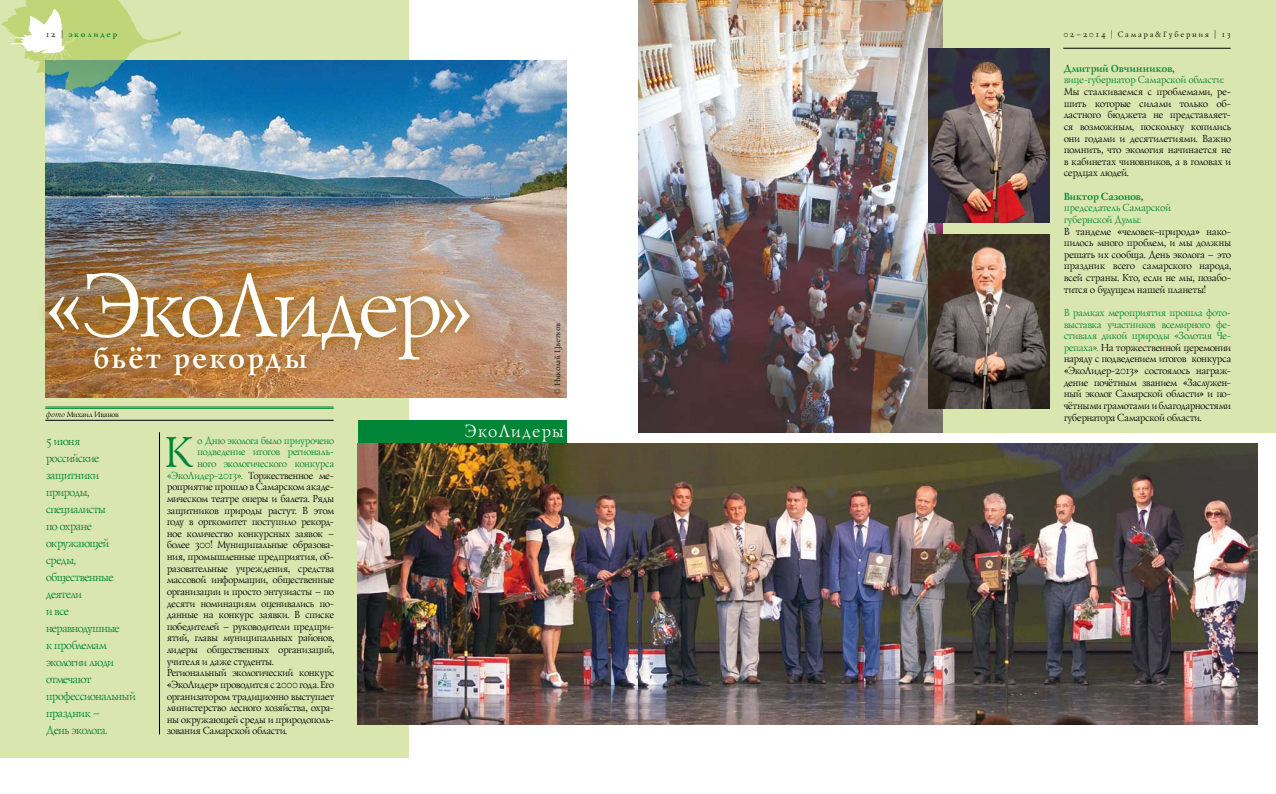
<style>
.page{position:relative;width:1276px;height:794px;background:#fff}
.page>*{position:absolute;margin:0;border:0;box-sizing:border-box;transform-origin:0 0}
.t1{font:92px "Lazurski Exp Od CTT";letter-spacing:-.045em;color:#fff;scale:.95 1}
.t2{font:44.7px "Lazurski Exp Od CTT";color:#008435;scale:.96 1}
.t3{font:700 30px "Lazurski C";letter-spacing:.09em;color:#fff;scale:.95 1}
.t4{font:18px "Lazurski Exp Od CTT";letter-spacing:.08em;color:#fff;scale:.96 1}
.t5{font:12px/17px "Lazurski Exp Od CTT";letter-spacing:-.03em;color:#008435;scale:.96 1}
.t6{font:10.5px/11.6px "Lazurski Exp Od CTT";letter-spacing:-.01em;color:#000;text-align:justify;scale:.96 1}
.t7{font:10.5px/11.6px "Lazurski Exp Od CTT";letter-spacing:-.01em;color:#008435;scale:.96 1}
.t8{font:700 10.5px "Lazurski C";letter-spacing:.005em;color:#008435;scale:.96 1}
.t9{font:8px "Lazurski Exp Od CTT";letter-spacing:.24em;color:#000}
.t10{font:8px "Lazurski Exp Od CTT";letter-spacing:-.005em;color:#000;scale:.96 1}
.t11{font:8px "Lazurski Exp Od CTT";letter-spacing:.24em;color:#000;scale:.96 1}
.t12{font:700 8px "Lazurski C";letter-spacing:.24em;color:#008435}
.s1{font-family:"Lazurski Exp Od CTT";font-weight:400;color:#000}
.s2{font-family:"Minion Pro"}
.s3{font-style:italic}
.s4{color:#000}
.s5{color:#008435}
</style>
<div class="page">
<div style="left:942px;top:0;width:334px;height:432px;background:#dae6b0"></div>
<div style="left:0;top:0;width:408px;height:757px;background:#dae6b0"></div>
<img style="left:638px;top:0;width:304px;height:432px">
<img style="left:928px;top:234px;width:121px;height:175px">
<img style="left:45px;top:60px;width:522px;height:337px">
<svg style="left:1px;top:0;width:180px;height:92px"></svg>
<img style="left:928px;top:48px;width:121px;height:175px">
<img style="left:357px;top:444px;width:900px;height:280px">
<div style="left:358px;top:420px;width:208px;height:24px;background:#008435"></div>
<hr style="left:159px;top:432px;width:1px;height:302px;background:#000">
<hr style="left:1063px;top:48px;width:167px;height:1px;background:#000">
<hr style="left:45px;top:407px;width:289px;height:1px;background:#008435">
<hr style="left:45px;top:408px;width:289px;height:1px;background:#008435">
<hr style="left:45px;top:420px;width:289px;height:1px;background:#000">
<img style="left:43px;top:259px;width:436px;height:112px">
<svg style="left:87px;top:339px;width:226px;height:43px;background:#b2793e"></svg>
<p class="t12" style="left:45px;top:29px;width:73px"><span class="s1">12 |</span> эколидер</p>
<h1 class="t1" style="left:44px;top:244px;width:454px"><span class="s2">«</span>ЭкоЛидер<span class="s2">»</span></h1>
<h3 class="t3" style="left:93px;top:338px;width:226px">бьёт рекорды</h3>
<p class="t10" style="left:45px;top:408px;width:77px"><span class="s3">фото</span> Михаил Иванов</p>
<p class="t11" style="left:552px;top:395px;width:75px;rotate:-90deg">© Николай Цветков</p>
<p class="t5" style="left:45px;top:432px;width:95px">5 июня российские защитники природы, специалисты<br>по охране окружающей среды, общественные деятели<br>и все неравнодушные<br>к проблемам экологии люди отмечают профессиональный праздник –<br>День эколога.</p>
<p class="t7" style="left:197px;top:434px;width:144px">о Дню эколога было приурочено</p>
<p class="t7" style="left:197px;top:446px;width:144px">подведение итогов региональ-</p>
<p class="t7" style="left:197px;top:457px;width:144px">ного экологического конкурса</p>
<p class="t7" style="left:166px;top:469px;width:176px">«ЭкоЛидер-2013». <span class="s4">Торжественное ме-</span></p>
<p class="t6" style="left:166px;top:480px;width:176px">роприятие прошло в Самарском акаде-</p>
<p class="t6" style="left:166px;top:492px;width:176px">мическом театре оперы и балета. Ряды</p>
<p class="t6" style="left:166px;top:504px;width:176px">защитников природы растут. В этом</p>
<p class="t6" style="left:166px;top:515px;width:176px">году в оргкомитет поступило рекорд-</p>
<p class="t6" style="left:166px;top:527px;width:176px">ное количество конкурсных заявок –</p>
<p class="t6" style="left:166px;top:539px;width:176px">более 300! Муниципальные образова-</p>
<p class="t6" style="left:166px;top:550px;width:176px">ния, промышленные предприятия, об-</p>
<p class="t6" style="left:166px;top:562px;width:176px">разовательные учреждения, средства</p>
<p class="t6" style="left:166px;top:573px;width:176px">массовой информации, общественные</p>
<p class="t6" style="left:166px;top:585px;width:176px">организации и просто энтузиасты – по</p>
<p class="t6" style="left:166px;top:597px;width:176px">десяти номинациям оценивались по-</p>
<p class="t6" style="left:166px;top:608px;width:176px">данные на конкурс заявки. В списке</p>
<p class="t6" style="left:166px;top:620px;width:176px">победителей – руководители предпри-</p>
<p class="t6" style="left:166px;top:632px;width:176px">ятий, главы муниципальных районов,</p>
<p class="t6" style="left:166px;top:643px;width:176px">лидеры общественных организаций,</p>
<p class="t6" style="left:166px;top:655px;width:113px">учителя и даже студенты.</p>
<p class="t6" style="left:166px;top:666px;width:176px">Региональный экологический конкурс</p>
<p class="t6" style="left:166px;top:678px;width:176px">«ЭкоЛидер» проводится с 2000 года. Его</p>
<p class="t6" style="left:166px;top:690px;width:176px">организатором традиционно выступает</p>
<p class="t6" style="left:166px;top:701px;width:176px">министерство лесного хозяйства, охра-</p>
<p class="t6" style="left:166px;top:713px;width:176px">ны окружающей среды и природополь-</p>
<p class="t6" style="left:166px;top:725px;width:127px">зования Самарской области.</p>
<h2 class="t2" style="left:162px;top:422px;width:32px">К</h2>
<h3 class="t4" style="left:464px;top:419px;width:105px">ЭкоЛидеры</h3>
<p class="t9" style="left:1063px;top:29px;width:169px">02–2014 | Самара&amp;Губерния | 13</p>
<p class="t8" style="left:1063px;top:61px;width:117px">Дмитрий Овчинников,</p>
<p class="t7" style="left:1063px;top:74px;width:168px">вице-губернатор Самарской области:</p>
<p class="t6" style="left:1063px;top:85px;width:176px">Мы сталкиваемся с проблемами, ре&shy;шить которые силами только об&shy;ластного бюджета не представляет&shy;ся возможным, поскольку копились они годами и десятилетиями. Важно помнить, что экология начинается не в кабинетах чиновников, а в головах и сердцах людей.</p>
<p class="t8" style="left:1063px;top:189px;width:84px">Виктор Сазонов,</p>
<p class="t7" style="left:1063px;top:202px;width:113px">председатель Самарской губернской Думы:</p>
<p class="t6" style="left:1063px;top:225px;width:176px">В тандеме «человек–природа» нако&shy;пилось много проблем, и мы должны решать их сообща. День эколога – это праздник всего самарского народа, всей страны. Кто, если не мы, позабо&shy;тится о будущем нашей планеты!</p>
<p class="t6" style="left:1063px;top:306px;width:176px"><span class="s5">В рамках мероприятия прошла фото&shy;выставка участников всемирного фе&shy;стиваля дикой природы «Золотая Че&shy;репаха».</span> На торжественной церемонии наряду с подведением итогов конкурса «ЭкоЛидер-2013» состоялось награж&shy;дение почётным званием «Заслужен&shy;ный эколог Самарской области» и по&shy;чётными грамотами и благодарностями губернатора Самарской области.</p>
</div>
